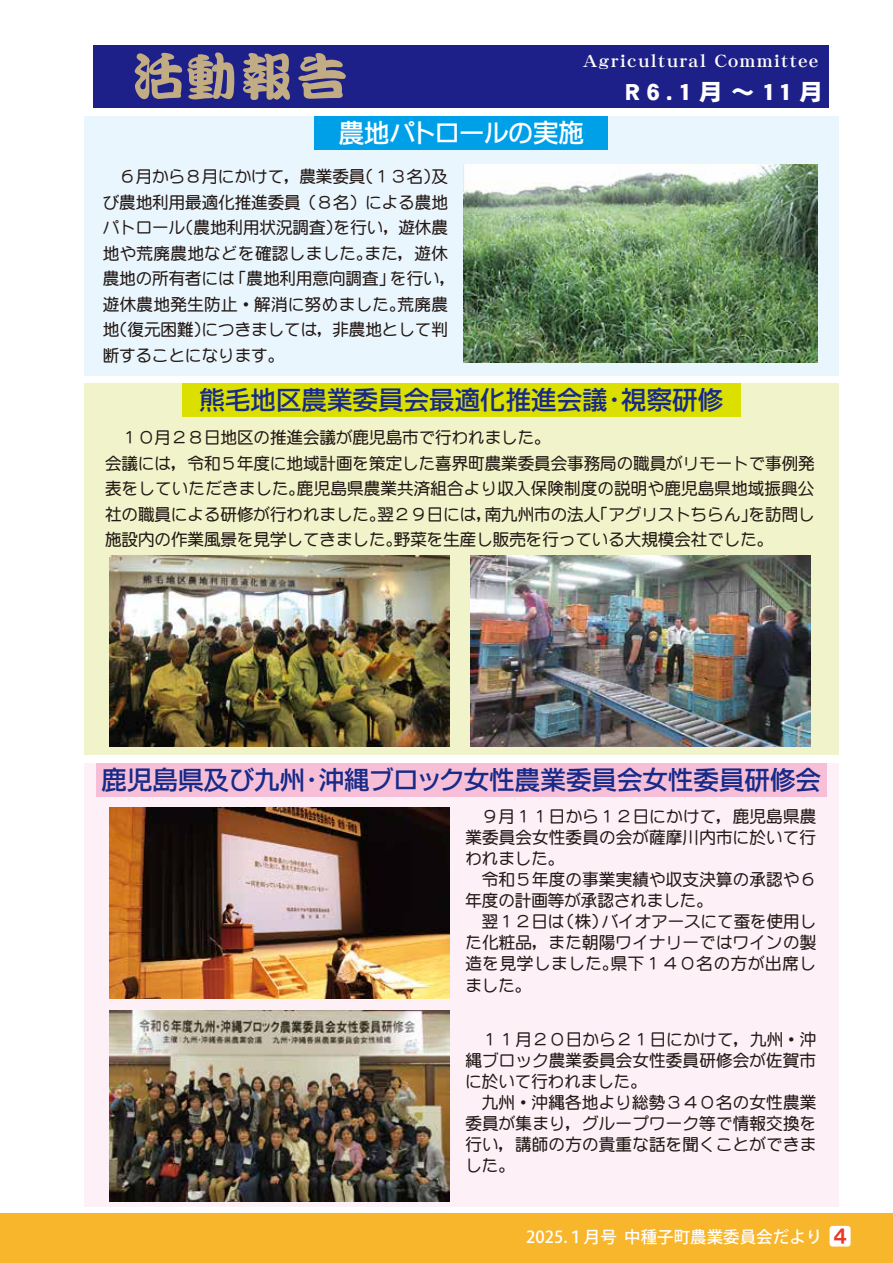
<style>
.page{position:relative;width:893px;height:1263px;background:#fff}
.page>*{position:absolute;margin:0;border:0;box-sizing:border-box;transform-origin:0 0}
.t1{font:51.75px "DF Kan Tei Ryu XB WIN RKSJ H";color:#c2ac83}
.t2{font:25.5px "FGP Kaku Gothic Ca B";color:#172a88}
.t3{font:25.5px "FGP Kaku Gothic Ca B";color:#fff}
.t4{font:22.65px "DF Gothic EB WINP RKSJ H";letter-spacing:.1em;color:#fff}
.t5{font:16.95px "DFHS Mincho W9 WINP RKSJ H";letter-spacing:.1em;color:#fff}
.t6{font:16.5px/21px "FG Maru Gothic Ca M";color:#221815}
.t7{font:500 16.5px "Koz Go Pro";color:#fff}
.s1{font-family:"HGS Soei Kakugothic UB";font-weight:400;font-size:18.75px;color:#e83828}
</style>
<div class="page">
<div style="left:0;top:1213px;width:893px;height:50px;background:#f8b62d"></div>
<div style="left:830px;top:1226px;width:21px;height:20px;background:#fff;border-radius:3px"></div>
<div style="left:84px;top:116px;width:755px;height:260px;background:#eaf6fd"></div>
<div style="left:84px;top:763px;width:755px;height:443px;background:#fdf0f6"></div>
<div style="left:84px;top:383px;width:755px;height:371px;background:#f1f4ca"></div>
<div style="left:94px;top:45px;width:735px;height:63px;background:#1d2088"></div>
<div style="left:315px;top:116px;width:293px;height:33px;background:#00a0e9"></div>
<div style="left:182px;top:383px;width:559px;height:34px;background:#dbe000"></div>
<div style="left:96px;top:763px;width:731px;height:33px;background:#f6bfd7"></div>
<img style="left:464px;top:164px;width:353px;height:199px">
<img style="left:110px;top:555px;width:340px;height:191px">
<img style="left:470px;top:555px;width:340px;height:191px">
<img style="left:110px;top:807px;width:340px;height:191px">
<img style="left:110px;top:1010px;width:340px;height:191px">
<p class="t1" style="left:133px;top:51px;width:217px">活動報告</p>
<p class="t5" style="left:583px;top:53px;width:237px">Agricultural Committee</p>
<p class="t4" style="left:626px;top:81px;width:198px">R６.１月～１１月</p>
<p class="t3" style="left:339px;top:120px;width:247px">農地パトロールの実施</p>
<p class="t6" style="left:103px;top:164px;width:355px;line-height:25.5px">　６月から８月にかけて，農業委員（１３名）及び農地利用最適化推進委員（８名）による農地パトロール（農地利用状況調査）を行い，遊休農地や荒廃農地などを確認しました。また，遊休農地の所有者には「農地利用意向調査」を行い，遊休農地発生防止・解消に努めました。荒廃農地（復元困難）につきましては，非農地として判断することになります。</p>
<p class="t2" style="left:200px;top:387px;width:525px">熊毛地区農業委員会最適化推進会議・視察研修</p>
<p class="t6" style="left:105px;top:425px;width:711px;line-height:25.5px">　１０月２８日地区の推進会議が鹿児島市で行われました。<br>会議には，令和５年度に地域計画を策定した喜界町農業委員会事務局の職員がリモートで事例発表をしていただきました。鹿児島県農業共済組合より収入保険制度の説明や鹿児島県地域振興公社の職員による研修が行われました。翌２９日には，南九州市の法人「アグリストちらん」を訪問し施設内の作業風景を見学してきました。野菜を生産し販売を行っている大規模会社でした。</p>
<p class="t2" style="left:102px;top:767px;width:721px">鹿児島県及び九州・沖縄ブロック女性農業委員会女性委員研修会</p>
<p class="t6" style="left:465px;top:806px;width:352px">　９月１１日から１２日にかけて，鹿児島県農業委員会女性委員の会が薩摩川内市に於いて行われました。<br>　令和５年度の事業実績や収支決算の承認や６年度の計画等が承認されました。<br>　翌１２日は（株）バイオアースにて蚕を使用した化粧品，また朝陽ワイナリーではワインの製造を見学しました。県下１４０名の方が出席しました。</p>
<p class="t6" style="left:465px;top:1029px;width:352px">　１１月２０日から２１日にかけて，九州・沖縄ブロック農業委員会女性委員研修会が佐賀市に於いて行われました。<br>　九州・沖縄各地より総勢３４０名の女性農業委員が集まり，グループワーク等で情報交換を行い，講師の方の貴重な話を聞くことができました。</p>
<p class="t7" style="left:526px;top:1226px;width:325px">2025.１月号 中種子町農業委員会だより<span class="s1">４</span></p>
</div>
